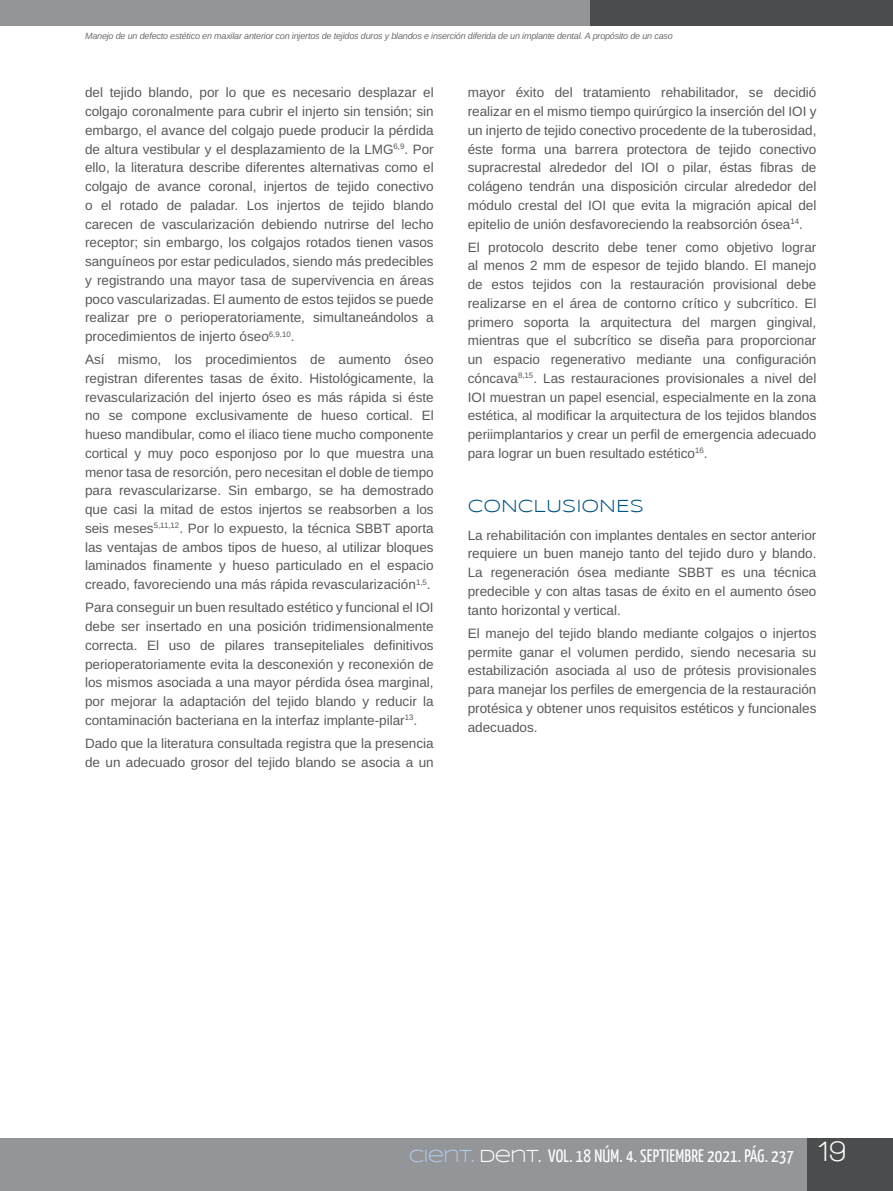
<style>
.page{position:relative;width:893px;height:1191px;background:#fff}
.page>*{position:absolute;margin:0;border:0;box-sizing:border-box;transform-origin:0 0}
.t1{font:700 30px "Walkway";color:#fff}
.t2{font:18px "Yanone Kaffeesatz";letter-spacing:.01em;color:#fff}
.t3{font:18px "Syncopate";color:#015382}
.t4{font:13.5px/18.8px "Arimo";color:#57585a;text-align:justify}
.t5{font:italic 9px "Arimo";letter-spacing:-.02em;color:#6c6d70}
.s1{font-family:"Syncopate";color:#b1cae5}
.s2{font-family:"Syncopate"}
</style>
<div class="page">
<div style="left:0;top:1138px;width:893px;height:53px;background:#939598"></div>
<div style="left:808px;top:1138px;width:85px;height:53px;background:#4b4c4d"></div>
<div style="left:0;top:0;width:893px;height:25px;background:#939598"></div>
<div style="left:591px;top:0;width:302px;height:25px;background:#4b4c4d"></div>
<p class="t5" style="left:85px;top:29px;width:589px">Manejo de un defecto estético en maxilar anterior con injertos de tejidos duros y blandos e inserción diferida de un implante dental. A propósito de un caso</p>
<p class="t4" style="left:85px;top:83px;width:350px">del tejido blando, por lo que es necesario desplazar el colgajo coronalmente para cubrir el injerto sin tensión; sin embargo, el avance del colgajo puede producir la pérdida de altura vestibular y el desplazamiento de la LMG<sup>6,9</sup>. Por ello, la literatura describe diferentes alternativas como el colgajo de avance coronal, injertos de tejido conectivo o el rotado de paladar. Los injertos de tejido blando carecen de vascularización debiendo nutrirse del lecho receptor; sin embargo, los colgajos rotados tienen vasos sanguíneos por estar pediculados, siendo más predecibles y registrando una mayor tasa de supervivencia en áreas poco vascularizadas. El aumento de estos tejidos se puede realizar pre o perioperatoriamente, simultaneándolos a procedimientos de injerto óseo<sup>6,9,10</sup>.</p>
<p class="t4" style="left:85px;top:350px;width:350px">Así mismo, los procedimientos de aumento óseo registran diferentes tasas de éxito. Histológicamente, la revascularización del injerto óseo es más rápida si éste no se compone exclusivamente de hueso cortical. El hueso mandibular, como el iliaco tiene mucho componente cortical y muy poco esponjoso por lo que muestra una menor tasa de resorción, pero necesitan el doble de tiempo para revascularizarse. Sin embargo, se ha demostrado que casi la mitad de estos injertos se reabsorben a los seis meses<sup>5,11,12</sup>. Por lo expuesto, la técnica SBBT aporta las ventajas de ambos tipos de hueso, al utilizar bloques laminados finamente y hueso particulado en el espacio creado, favoreciendo una más rápida revascularización<sup>1,5</sup>.</p>
<p class="t4" style="left:85px;top:598px;width:350px">Para conseguir un buen resultado estético y funcional el IOI debe ser insertado en una posición tridimensionalmente correcta. El uso de pilares transepiteliales definitivos perioperatoriamente evita la desconexión y reconexión de los mismos asociada a una mayor pérdida ósea marginal, por mejorar la adaptación del tejido blando y reducir la contaminación bacteriana en la interfaz implante-pilar<sup>13</sup>.</p>
<p class="t4" style="left:85px;top:734px;width:350px">Dado que la literatura consultada registra que la presencia de un adecuado grosor del tejido blando se asocia a un</p>
<p class="t4" style="left:468px;top:83px;width:350px">mayor éxito del tratamiento rehabilitador, se decidió realizar en el mismo tiempo quirúrgico la inserción del IOI y un injerto de tejido conectivo procedente de la tuberosidad, éste forma una barrera protectora de tejido conectivo supracrestal alrededor del IOI o pilar, éstas fibras de colágeno tendrán una disposición circular alrededor del módulo crestal del IOI que evita la migración apical del epitelio de unión desfavoreciendo la reabsorción ósea<sup>14</sup>.</p>
<p class="t4" style="left:468px;top:238px;width:350px">El protocolo descrito debe tener como objetivo lograr al menos 2 mm de espesor de tejido blando. El manejo de estos tejidos con la restauración provisional debe realizarse en el área de contorno crítico y subcrítico. El primero soporta la arquitectura del margen gingival, mientras que el subcrítico se diseña para proporcionar un espacio regenerativo mediante una configuración cóncava<sup>8,15</sup>. Las restauraciones provisionales a nivel del IOI muestran un papel esencial, especialmente en la zona estética, al modificar la arquitectura de los tejidos blandos periimplantarios y crear un perfil de emergencia adecuado para lograr un buen resultado estético<sup>16</sup>.</p>
<h2 class="t3" style="left:468px;top:496px;width:178px">CONCLUSIONES</h2>
<p class="t4" style="left:468px;top:526px;width:350px">La rehabilitación con implantes dentales en sector anterior requiere un buen manejo tanto del tejido duro y blando.<br>La regeneración ósea mediante SBBT es una técnica predecible y con altas tasas de éxito en el aumento óseo tanto horizontal y vertical.</p>
<p class="t4" style="left:468px;top:624px;width:350px">El manejo del tejido blando mediante colgajos o injertos permite ganar el volumen perdido, siendo necesaria su estabilización asociada al uso de prótesis provisionales para manejar los perfiles de emergencia de la restauración protésica y obtener unos requisitos estéticos y funcionales adecuados.</p>
<h2 class="t2" style="left:409px;top:1144px;width:387px"><span class="s1">CIENT.</span> <span class="s2">DENT.</span> VOL. 18 NÚM. 4. SEPTIEMBRE 2021. PÁG. 237</h2>
<h1 class="t1" style="left:816px;top:1134px;width:31px">19</h1>
</div>
